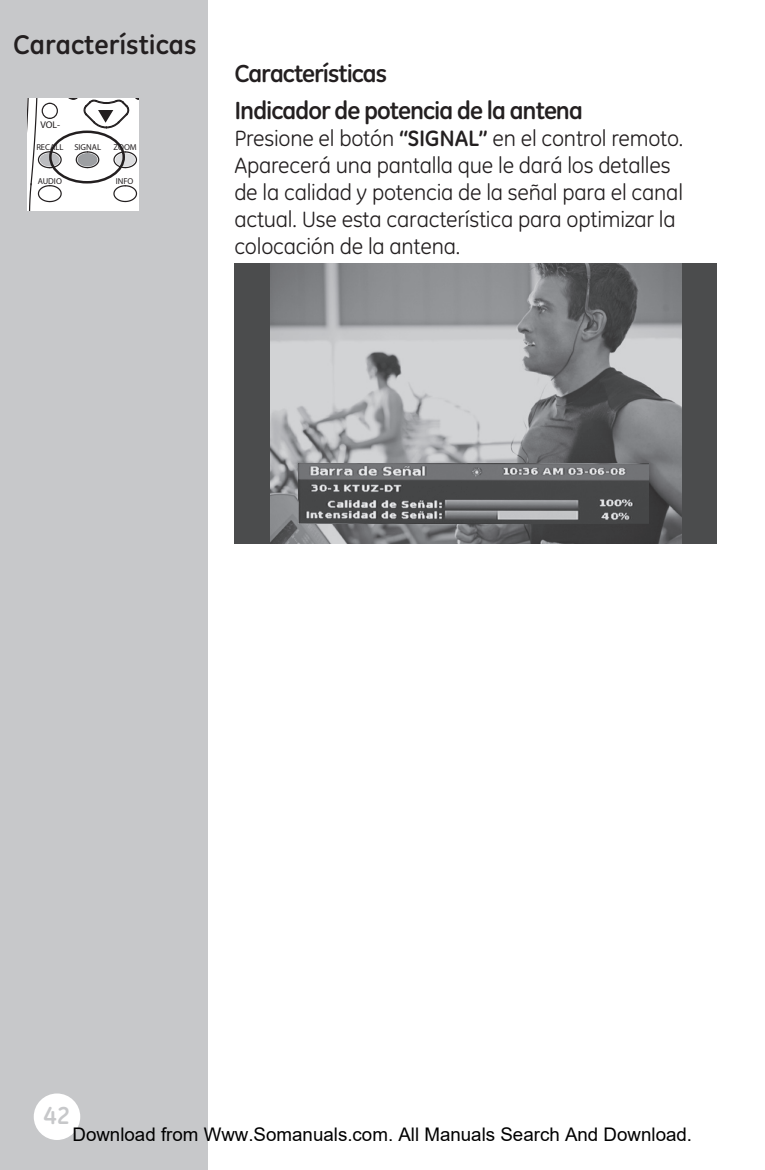
<style>
.page{position:relative;width:765px;height:1170px;background:#fff}
.page>*{position:absolute;margin:0;border:0;box-sizing:border-box;transform-origin:0 0}
.t1{font:700 27.5px "GE Inspira";color:#231f20}
.t2{font:700 25px/37.5px "GE Inspira";letter-spacing:-.04em;color:#231f20}
.t3{font:700 25px "GE Inspira";color:#c7c8ca}
.t4{font:22.5px/27px "GE Inspira";letter-spacing:-.01em;color:#231f20}
.t5{font:18.75px "Arial";color:#000}
.t6{font:9.75px "Myriad";color:#231f20}
.t7{font:8.5px "Myriad";color:#231f20}
.s1{font-weight:700}
</style>
<div class="page">
<div style="left:0;top:0;width:208px;height:1170px;background:#c7c8ca"></div>
<div style="left:34px;top:1093px;width:46px;height:47px;background:#fff;border-radius:50%"></div>
<hr style="left:764px;top:0;width:1px;height:1170px;background:#c7c8ca">
<svg style="left:28px;top:99px;width:111px;height:111px;background:#e8e7e7"></svg>
<div style="left:40px;top:153px;width:20px;height:14px;background:#bcbdc0;border-radius:50%"></div>
<div style="left:78px;top:153px;width:20px;height:14px;background:#9d9fa2;border-radius:50%"></div>
<div style="left:115px;top:153px;width:20px;height:14px;background:#dcdddf;border-radius:50%"></div>
<div style="left:49px;top:131px;width:76px;height:53px;border:2px solid #231f20;border-radius:50%"></div>
<div style="left:235px;top:264px;width:482px;height:280px;background:#4b4c4d"></div>
<img style="left:270px;top:264px;width:411px;height:280px">
<img style="left:298px;top:463px;width:351px;height:60px">
<p class="t1" style="left:13px;top:27px;width:185px">Características</p>
<p class="t6" style="left:40px;top:120px;width:21px">VOL-</p>
<p class="t7" style="left:36px;top:143px;width:29px">RECALL</p>
<p class="t7" style="left:74px;top:143px;width:28px">SIGNAL</p>
<p class="t7" style="left:114px;top:143px;width:25px">ZOOM</p>
<p class="t7" style="left:38px;top:177px;width:26px">AUDIO</p>
<p class="t7" style="left:116px;top:177px;width:19px">INFO</p>
<p class="t2" style="left:234px;top:54px;width:350px">Características<br>Indicador de potencia de la antena</p>
<p class="t4" style="left:234px;top:125px;width:450px">Presione el botón <span class="s1">“SIGNAL”</span> en el control remoto.<br>Aparecerá una pantalla que le dará los detalles de la calidad y potencia de la señal para el canal actual. Use esta característica para optimizar la colocación de la antena.</p>
<p class="t3" style="left:43px;top:1099px;width:14px">42</p>
<p class="t5" style="left:72px;top:1124px;width:621px">Download from Www.Somanuals.com. All Manuals Search And Download.</p>
</div>
